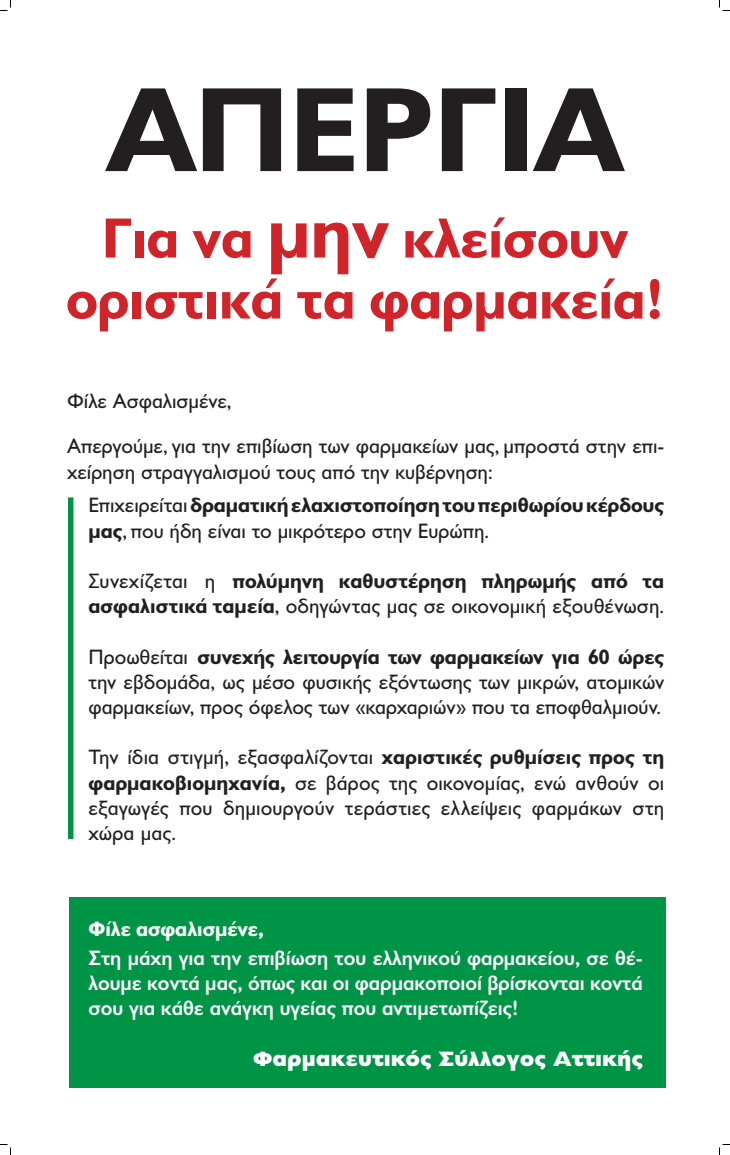
<style>
.page{position:relative;width:730px;height:1155px;background:#fff}
.page>*{position:absolute;margin:0;border:0;box-sizing:border-box;transform-origin:0 0}
.t1{font:700 121px "Gill Sans Hel";color:#231f20}
.t2{font:700 57px/61px "Gill Sans Hel";color:#d1232a;text-align:center}
.t3{font:21px/25.2px "Gill Sans Hel";color:#231f20}
.t4{font:21px/25.2px "Gill Sans Hel Demi";color:#fff;text-align:justify}
.t5{font:700 21px/25.2px "Gill Sans Hel";letter-spacing:.005em;color:#231f20}
.t6{font:800 21px "Gill Sans Hel";color:#fff}
.t7{font:700 21px "Gill Sans Hel";color:#fff}
.s1{font-size:74px}
.s2{font-weight:700}
.s3{font-weight:400}
</style>
<div class="page">
<div style="left:69px;top:897px;width:596px;height:191px;background:#009446"></div>
<div style="left:68px;top:497px;width:5px;height:342px;background:#009446"></div>
<svg style="left:0;top:0;width:11px;height:11px"></svg>
<svg style="left:0;top:1144px;width:11px;height:11px"></svg>
<svg style="left:719px;top:0;width:11px;height:11px"></svg>
<svg style="left:719px;top:1144px;width:11px;height:11px"></svg>
<h1 class="t1" style="left:107px;top:68px;width:516px">ΑΠΕΡΓΙΑ</h1>
<h2 class="t2" style="left:66px;top:209px;width:599px">Για να <span class="s1">μην</span> κλείσουν οριστικά τα φαρμακεία!</h2>
<p class="t3" style="left:67px;top:379px;width:598px;line-height:45.2px">Φίλε Ασφαλισμένε,<br>Απεργούμε, για την επιβίωση των φαρμακείων μας, μπροστά στην επι-</p>
<p class="t3" style="left:88px;top:455px;width:577px;line-height:33.7px;text-indent:-21px">χείρηση στραγγαλισμού τους από την κυβέρνηση:<br>Επιχειρείται <span class="s2">δραματική ελαχιστοποίηση του περιθωρίου κέρδους</span></p>
<p class="t3" style="left:88px;top:518px;width:402px"><span class="s2">μας</span>, που ήδη είναι το μικρότερο στην Ευρώπη.</p>
<p class="t5" style="left:88px;top:569px;width:577px"><span class="s3">Συνεχίζεται η</span> πολύμηνη καθυστέρηση πληρωμής από τα ασφαλιστικά ταμεία<span class="s3">, οδηγώντας μας σε οικονομική εξουθένωση.</span></p>
<p class="t3" style="left:88px;top:644px;width:577px;text-align:justify">Προωθείται <span class="s2">συνεχής λειτουργία των φαρμακείων για 60 ώρες </span>την εβδομάδα, ως μέσο φυσικής εξόντωσης των μικρών, ατομικών φαρμακείων, προς όφελος των «καρχαριών» που τα εποφθαλμιούν.</p>
<p class="t3" style="left:88px;top:745px;width:577px;text-align:justify">Την ίδια στιγμή, εξασφαλίζονται <span class="s2">χαριστικές ρυθμίσεις προς τη φαρμακοβιομηχανία,</span> σε βάρος της οικονομίας, ενώ ανθούν οι εξαγωγές που δημιουργούν τεράστιες ελλείψεις φαρμάκων στη χώρα μας.</p>
<p class="t7" style="left:88px;top:918px;width:177px">Φίλε ασφαλισμένε,</p>
<p class="t4" style="left:88px;top:946px;width:556px">Στη μάχη για την επιβίωση του ελληνικού φαρμακείου, σε θέ&shy;λουμε κοντά μας, όπως και οι φαρμακοποιοί βρίσκονται κοντά σου για κάθε ανάγκη υγείας που αντιμετωπίζεις!</p>
<p class="t6" style="left:253px;top:1048px;width:392px">Φαρμακευτικός Σύλλογος Αττικής</p>
</div>
